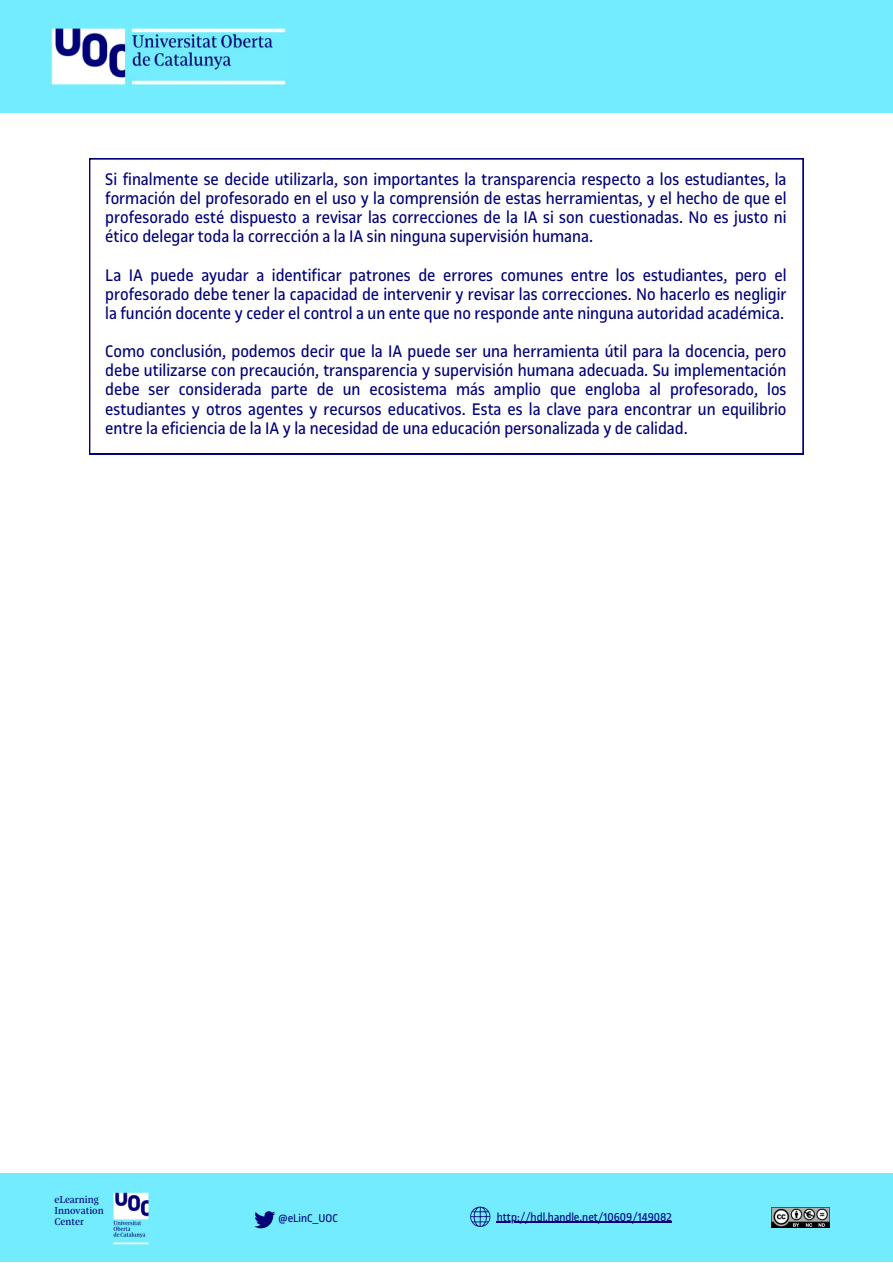
<style>
.page{position:relative;width:893px;height:1264px;background:#fff}
.page>*{position:absolute;margin:0;border:0;box-sizing:border-box;transform-origin:0 0}
.t1{font:18px/19px "UOC Sans";color:#000078;text-align:justify}
.t2{font:12.15px "UOC Sans";color:#010178}
.t3{font:12px "UOC Sans";color:#010178}
.t4{font:10.65px "UOC Serif";color:#010178}
</style>
<div class="page">
<div style="left:0;top:0;width:892px;height:112px;background:#73ecff"></div>
<img style="left:51px;top:28px;width:235px;height:57px">
<svg style="left:89px;top:158px;width:714px;height:296px"></svg>
<div style="left:1px;top:1173px;width:891px;height:89px;background:#73ecff"></div>
<img style="left:113px;top:1192px;width:36px;height:52px">
<svg style="left:254px;top:1211px;width:21px;height:17px"></svg>
<svg style="left:470px;top:1206px;width:20px;height:20px"></svg>
<img style="left:771px;top:1207px;width:58px;height:20px">
<hr style="left:497px;top:1221px;width:175px;height:1px;background:#010178">
<p class="t1" style="left:105px;top:170px;width:682px">Si finalmente se decide utilizarla, son importantes la transparencia respecto a los estudiantes, la formación del profesorado en el uso y la comprensión de estas herramientas, y el hecho de que el profesorado esté dispuesto a revisar las correcciones de la IA si son cuestionadas. No es justo ni ético delegar toda la corrección a la IA sin ninguna supervisión humana.</p>
<p class="t1" style="left:105px;top:266px;width:682px">La IA puede ayudar a identificar patrones de errores comunes entre los estudiantes, pero el profesorado debe tener la capacidad de intervenir y revisar las correcciones. No hacerlo es negligir la función docente y ceder el control a un ente que no responde ante ninguna autoridad académica.</p>
<p class="t1" style="left:105px;top:342px;width:682px">Como conclusión, podemos decir que la IA puede ser una herramienta útil para la docencia, pero debe utilizarse con precaución, transparencia y supervisión humana adecuada. Su implementación debe ser considerada parte de un ecosistema más amplio que engloba al profesorado, los estudiantes y otros agentes y recursos educativos. Esta es la clave para encontrar un equilibrio entre la eficiencia de la IA y la necesidad de una educación personalizada y de calidad.</p>
<p class="t4" style="left:54px;top:1193px;width:46px">eLearning</p>
<p class="t4" style="left:54px;top:1204px;width:51px">Innovation</p>
<p class="t4" style="left:54px;top:1215px;width:31px">Center</p>
<p class="t3" style="left:278px;top:1212px;width:61px">@eLinC_UOC</p>
<p class="t2" style="left:497px;top:1211px;width:176px">http://hdl.handle.net/10609/149082</p>
</div>
